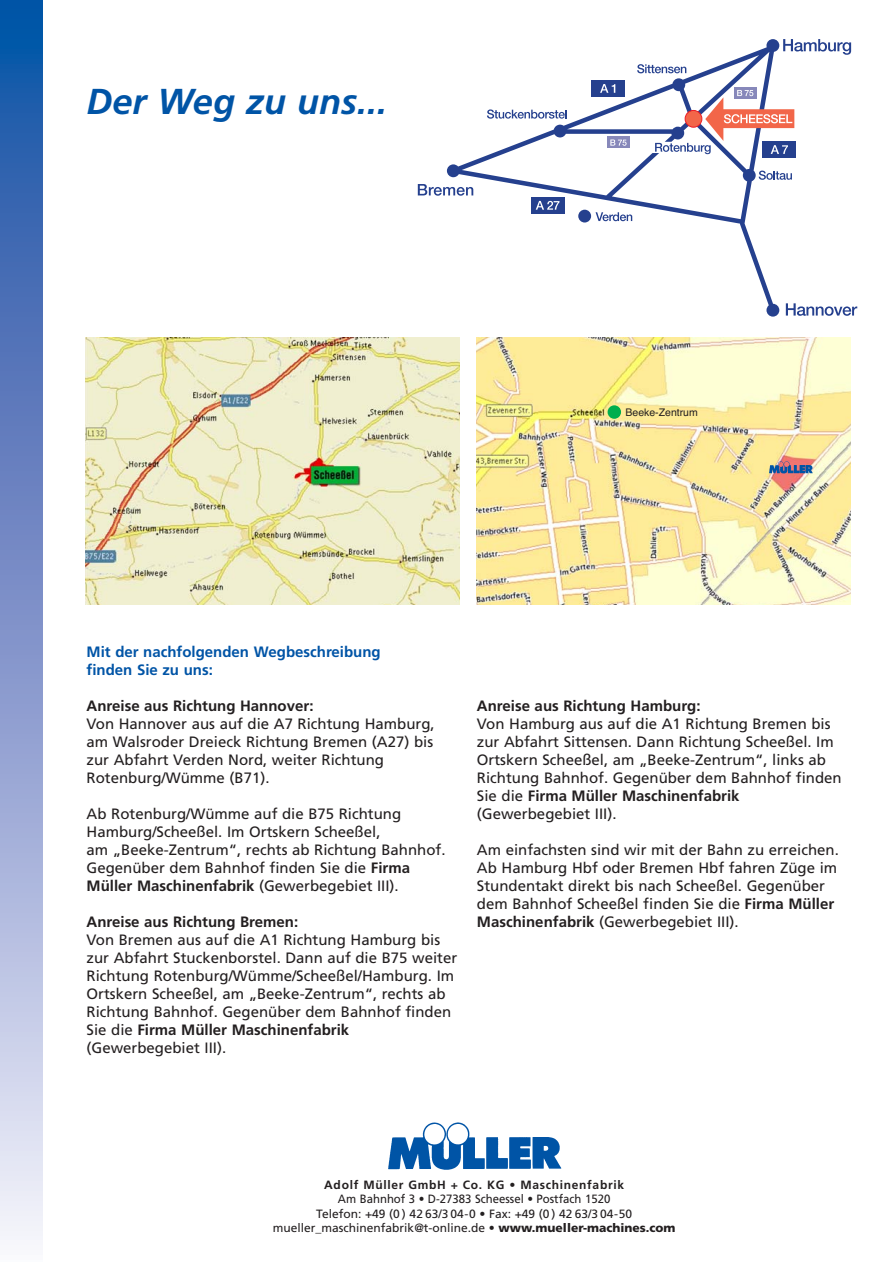
<style>
.page{position:relative;width:893px;height:1262px;background:#fff}
.page>*{position:absolute;margin:0;border:0;box-sizing:border-box;transform-origin:0 0}
.t1{font:italic 700 36px "Frutiger";color:#0054a6}
.t2{font:15px/18px "Frutiger";color:#231f20}
.t3{font:700 15px "Frutiger";color:#231f20}
.t4{font:700 15px/18px "Frutiger";color:#0054a6}
.t5{font:12px/14.4px "Frutiger";color:#231f20;text-align:center;scale:.95 1}
.t6{font:700 12px "Frutiger";letter-spacing:.055em;color:#231f20}
.t7{font:10.5px "Helvetica";color:#231f20}
.s1{font-weight:700}
.s2{font-weight:900}
</style>
<div class="page">
<svg style="left:0;top:0;width:43px;height:1240px;background:#7f98cb"></svg>
<img style="left:388px;top:1122px;width:174px;height:48px">
<svg style="left:447px;top:39px;width:332px;height:277px"></svg>
<div style="left:531px;top:197px;width:33px;height:16px;background:#25408e"></div>
<div style="left:578px;top:210px;width:13px;height:12px;background:#25408e;border-radius:50%"></div>
<div style="left:762px;top:141px;width:33px;height:17px;background:#25408e"></div>
<div style="left:591px;top:80px;width:33px;height:17px;background:#25408e"></div>
<div style="left:607px;top:137px;width:22px;height:11px;background:#8788ba"></div>
<svg style="left:418px;top:184px;width:55px;height:12px"></svg>
<svg style="left:785px;top:303px;width:72px;height:13px"></svg>
<svg style="left:783px;top:39px;width:68px;height:16px"></svg>
<svg style="left:595px;top:212px;width:37px;height:9px"></svg>
<svg style="left:487px;top:109px;width:80px;height:10px"></svg>
<svg style="left:637px;top:64px;width:49px;height:9px"></svg>
<svg style="left:758px;top:171px;width:34px;height:9px"></svg>
<svg style="left:535px;top:201px;width:24px;height:9px"></svg>
<svg style="left:600px;top:84px;width:15px;height:9px"></svg>
<svg style="left:610px;top:139px;width:16px;height:7px"></svg>
<div style="left:734px;top:87px;width:22px;height:11px;background:#8788ba"></div>
<svg style="left:655px;top:90px;width:139px;height:64px"></svg>
<div style="left:685px;top:110px;width:16px;height:17px;background:#f26649;border-radius:50%"></div>
<div style="left:684px;top:110px;width:18px;height:18px;border:1px solid #ed1c24;border-radius:50%"></div>
<img style="left:85px;top:337px;width:374px;height:268px">
<img style="left:476px;top:337px;width:374px;height:268px">
<img style="left:769px;top:461px;width:44px;height:12px">
<div style="left:607px;top:405px;width:14px;height:14px;background:#00ae4d;border-radius:50%"></div>
<h1 class="t1" style="left:87px;top:87px;width:302px">Der Weg zu uns...</h1>
<p class="t7" style="left:625px;top:408px;width:74px">Beeke-Zentrum</p>
<p class="t4" style="left:87px;top:644px;width:296px">Mit der nachfolgenden Wegbeschreibung finden Sie zu uns:</p>
<p class="t3" style="left:87px;top:700px;width:228px">Anreise aus Richtung Hannover:</p>
<p class="t2" style="left:87px;top:716px;width:350px">Von Hannover aus auf die A7 Richtung Hamburg, am Walsroder Dreieck Richtung Bremen (A27) bis zur Abfahrt Verden Nord, weiter Richtung Rotenburg/Wümme (B71).</p>
<p class="t2" style="left:87px;top:806px;width:360px">Ab Rotenburg/Wümme auf die B75 Richtung Hamburg/Scheeßel. Im Ortskern Scheeßel,<br>am „Beeke-Zentrum“, rechts ab Richtung Bahnhof.<br>Gegenüber dem Bahnhof finden Sie die <span class="s1">Firma Müller Maschinenfabrik</span> (Gewerbegebiet III).</p>
<p class="t3" style="left:87px;top:916px;width:213px">Anreise aus Richtung Bremen:</p>
<p class="t2" style="left:87px;top:932px;width:372px">Von Bremen aus auf die A1 Richtung Hamburg bis zur Abfahrt Stuckenborstel. Dann auf die B75 weiter Richtung Rotenburg/Wümme/Scheeßel/Hamburg. Im Ortskern Scheeßel, am „Beeke-Zentrum“, rechts ab Richtung Bahnhof. Gegenüber dem Bahnhof finden Sie die <span class="s1">Firma Müller Maschinenfabrik </span>(Gewerbegebiet III).</p>
<p class="t3" style="left:477px;top:700px;width:225px">Anreise aus Richtung Hamburg:</p>
<p class="t2" style="left:477px;top:716px;width:366px">Von Hamburg aus auf die A1 Richtung Bremen bis zur Abfahrt Sittensen. Dann Richtung Scheeßel. Im Ortskern Scheeßel, am „Beeke-Zentrum“, links ab Richtung Bahnhof. Gegenüber dem Bahnhof finden Sie die <span class="s1">Firma Müller Maschinenfabrik </span>(Gewerbegebiet III).</p>
<p class="t2" style="left:477px;top:842px;width:363px">Am einfachsten sind wir mit der Bahn zu erreichen.<br>Ab Hamburg Hbf oder Bremen Hbf fahren Züge im Stundentakt direkt bis nach Scheeßel. Gegenüber dem Bahnhof Scheeßel finden Sie die <span class="s1">Firma Müller Maschinenfabrik</span> (Gewerbegebiet III).</p>
<p class="t6" style="left:324px;top:1179px;width:301px">Adolf Müller GmbH + Co. KG • Maschinenfabrik</p>
<p class="t5" style="left:273px;top:1192px;width:425px">Am Bahnhof 3 • D-27383 Scheessel • Postfach 1520<br>Telefon: +49 (0 ) 42 63/3 04-0 • Fax: +49 (0 ) 42 63/3 04-50 mueller_maschinenfabrik@t-online.de • <span class="s2">www.mueller-machines.com</span></p>
</div>
